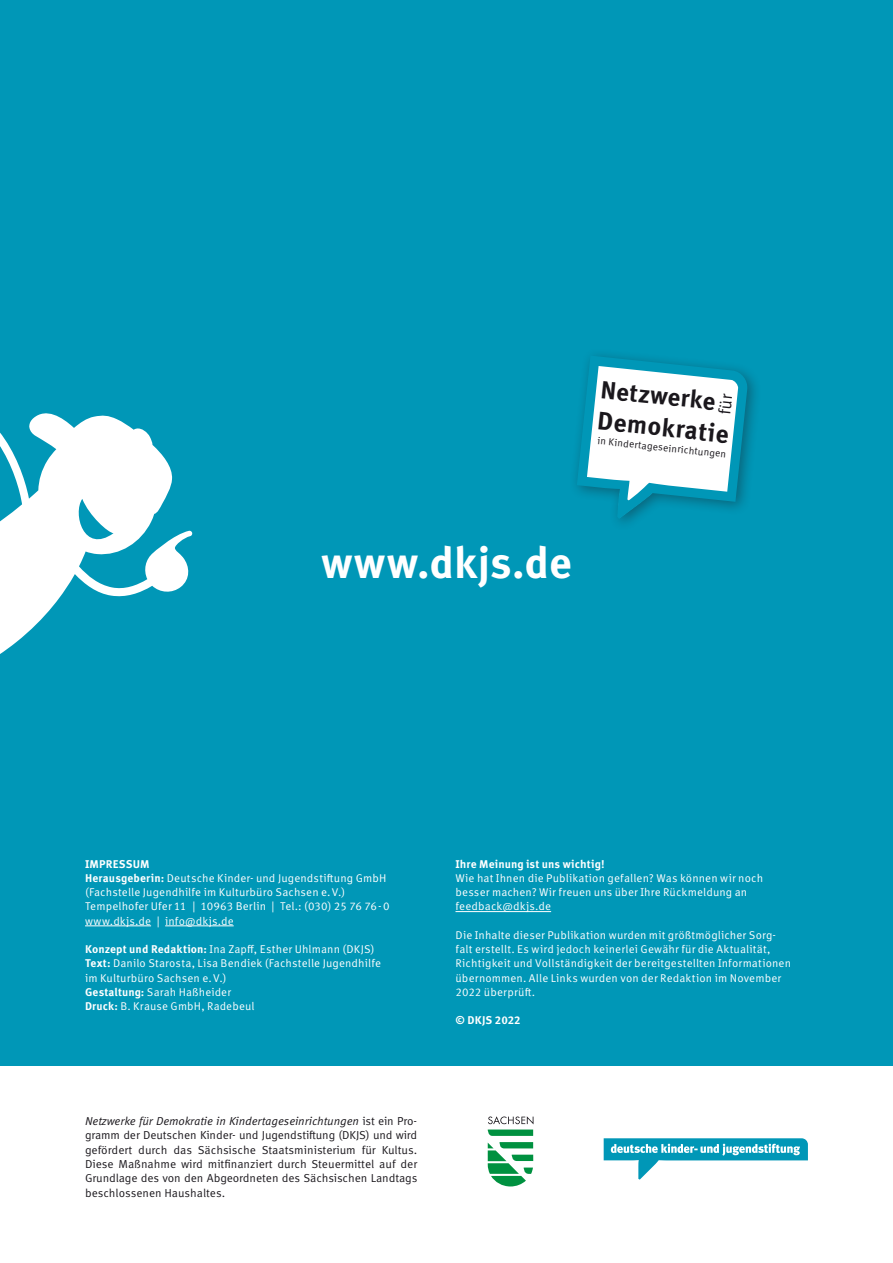
<style>
.page{position:relative;width:893px;height:1263px;background:#fff}
.page>*{position:absolute;margin:0;border:0;box-sizing:border-box;transform-origin:0 0}
.t1{font:700 43.8px "Meta Pro";letter-spacing:.01em;color:#fff}
.t2{font:700 25.35px "Meta Correspondence Pro";color:#1a171c}
.t3{font:700 24.75px "Meta Correspondence Pro";color:#1a171c}
.t4{font:11.55px/14.4px "Meta Correspondence Pro";letter-spacing:-.01em;color:#1a171c;text-align:justify}
.t5{font:11.25px/14.2px "Meta Correspondence Pro";letter-spacing:.01em;color:#fff}
.t6{font:700 11.25px "Meta Correspondence Pro";letter-spacing:.01em;color:#fff}
.t7{font:10.05px "Meta Correspondence Pro";color:#1a171c}
.s1{font-weight:700}
.s2{font-style:italic}
</style>
<div class="page">
<div style="left:0;top:0;width:893px;height:1065px;background:#0097b7"></div>
<svg style="left:0;top:413px;width:192px;height:241px;fill:#fff"></svg>
<svg style="left:0;top:413px;width:35px;height:111px"></svg>
<hr style="left:85px;top:925px;width:66px;height:1px;background:#fff">
<hr style="left:165px;top:925px;width:69px;height:1px;background:#fff">
<hr style="left:455px;top:911px;width:96px;height:1px;background:#fff">
<svg style="left:488px;top:1142px;width:45px;height:44px"></svg>
<svg style="left:488px;top:1116px;width:45px;height:20px"></svg>
<svg style="left:604px;top:1138px;width:204px;height:41px"></svg>
<svg style="left:577px;top:356px;width:171px;height:163px"></svg>
<h3 class="t3" style="left:603px;top:370px;width:117px;rotate:6deg">Netzwerke</h3>
<h2 class="t2" style="left:599px;top:400px;width:134px;rotate:6deg">Demokratie</h2>
<p class="t7" style="left:598px;top:433px;width:131px;rotate:6deg">in Kindertageseinrichtungen</p>
<h1 class="t1" style="left:321px;top:528px;width:252px">www.dkjs.de</h1>
<p class="t5" style="left:85px;top:856px;width:306px"><span class="s1">IMPRESSUM<br>Herausgeberin:</span> Deutsche Kinder- und Jugendstiftung GmbH (Fachstelle Jugendhilfe im Kulturbüro Sachsen e.V.)<br>Tempelhofer Ufer 11 | 10963 Berlin | Tel.: (030) 25 76 76-0 www.dkjs.de | info@dkjs.de</p>
<p class="t5" style="left:85px;top:941px;width:298px"><span class="s1">Konzept und Redaktion:</span> Ina Zapff, Esther Uhlmann (DKJS)<br><span class="s1">Text:</span> Danilo Starosta, Lisa Bendiek (Fachstelle Jugendhilfe im Kulturbüro Sachsen e.V.)<br><span class="s1">Gestaltung:</span> Sarah Haßheider<br><span class="s1">Druck:</span> B. Krause GmbH, Radebeul</p>
<p class="t4" style="left:85px;top:1113px;width:334px"><span class="s2">Netzwerke für Demokratie in Kindertageseinrichtungen</span> ist ein Pro&shy;gramm der Deutschen Kinder- und Jugendstiftung (DKJS) und wird gefördert durch das Sächsische Staatsministerium für Kultus.<br>Diese Maßnahme wird mitfinanziert durch Steuermittel auf der Grundlage des von den Abgeordneten des Sächsischen Landtags beschlossenen Haushaltes.</p>
<p class="t6" style="left:455px;top:855px;width:151px">Ihre Meinung ist uns wichtig!</p>
<p class="t5" style="left:455px;top:870px;width:309px">Wie hat Ihnen die Publikation gefallen? Was können wir noch besser machen? Wir freuen uns über Ihre Rückmeldung an feedback@dkjs.de</p>
<p class="t5" style="left:455px;top:927px;width:337px">Die Inhalte dieser Publikation wurden mit größtmöglicher Sorg&shy;falt erstellt. Es wird jedoch keinerlei Gewähr für die Aktualität, Richtigkeit und Vollständigkeit der bereitgestellten Informationen übernommen. Alle Links wurden von der Redaktion im November 2022 überprüft.</p>
<p class="t6" style="left:455px;top:1011px;width:67px">© DKJS 2022</p>
</div>
